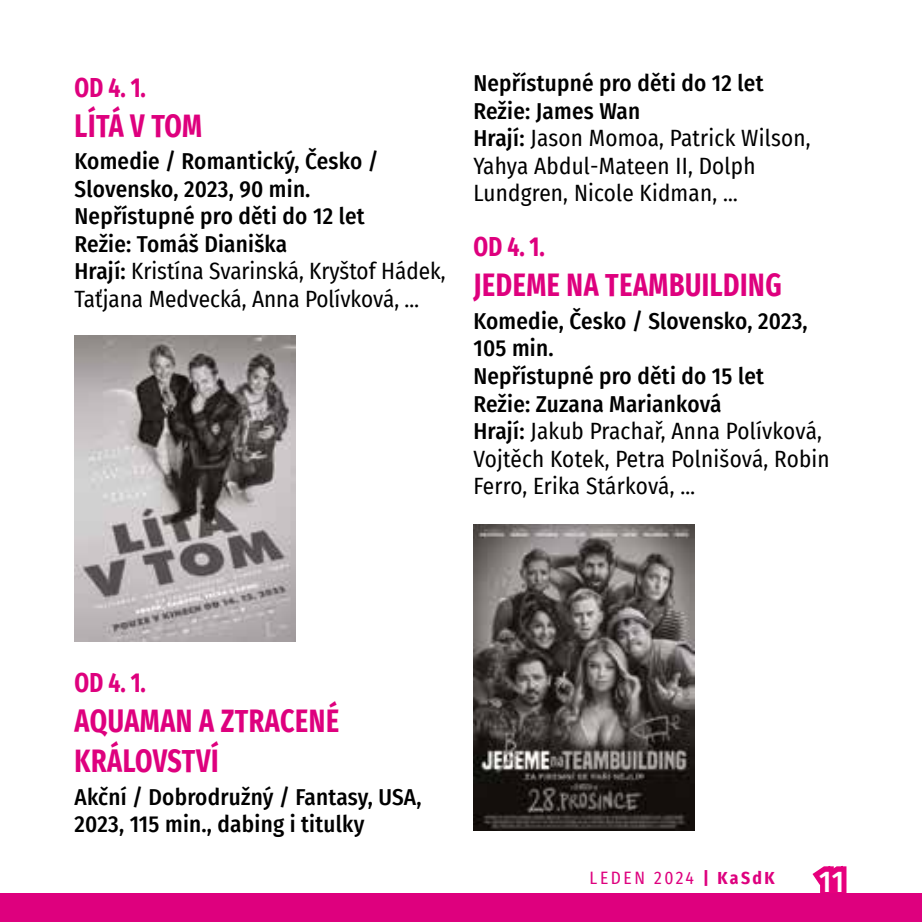
<style>
.page{position:relative;width:922px;height:922px;background:#fff}
.page>*{position:absolute;margin:0;border:0;box-sizing:border-box;transform-origin:0 0}
.t1{font:700 32.5px "Fira Sans Condensed";letter-spacing:.02em;color:#de007e;scale:.85 1}
.t2{font:500 30px "Fira Sans Condensed";color:#fff}
.t3{font:700 27.5px "Fira Sans Condensed";color:#de007e;scale:.85 1}
.t4{font:500 23px/27.5px "Fira Sans Condensed";letter-spacing:.01em;color:#000}
.t5{font:23px/27.5px "Fira Sans Condensed";letter-spacing:.01em;color:#000}
.t6{font:17.5px "Fira Sans Condensed";letter-spacing:.15em;color:#de007e}
.s1{font-weight:400}
.s2{font-weight:500}
.s3{font-weight:700}
</style>
<div class="page">
<svg style="left:812px;top:865px;width:35px;height:28px"></svg>
<div style="left:0;top:893px;width:921px;height:28px;background:#de007e"></div>
<img style="left:74px;top:335px;width:221px;height:306px">
<img style="left:473px;top:524px;width:221px;height:306px">
<p class="t3" style="left:75px;top:64px;width:85px">OD 4. 1.</p>
<h1 class="t1" style="left:75px;top:98px;width:111px">LÍTÁ VTOM</h1>
<p class="t4" style="left:74px;top:146px;width:372px">Komedie / Romantický, Česko /<br>Slovensko, 2023, 90 min.<br>Nepřístupné pro děti do 12 let<br>Režie: Tomáš Dianiška<br>Hrají: <span class="s1">Kristína Svarinská, Kryštof H ádek,<br>Taťjana Medvecká, Anna Polívková, …</span></p>
<p class="t5" style="left:473px;top:69px;width:338px"><span class="s2">Nepřístupné pro děti do 12 let<br>Režie: James Wan<br>Hrají:</span> Jason Momoa, Patrick Wilson,<br>Yahya Abdul-Mateen II, Dolph<br>Lundgren, N icole Kidman, …</p>
<p class="t3" style="left:473px;top:224px;width:85px">OD 4. 1.</p>
<h1 class="t1" style="left:473px;top:258px;width:364px">JEDEME NA TEAMBUILDING</h1>
<p class="t4" style="left:473px;top:306px;width:358px">Komedie, Česko / Slovensko, 2023,<br>105 min.<br>Nepřístupné pro děti do 15 let<br>Režie: Zuzana Marianková<br>Hrají: <span class="s1">Jakub Prachař, Anna Polívková,<br>Vojtěch Kotek, Petra Polnišová, Robin<br>Ferro, Erika Stárková, …</span></p>
<p class="t3" style="left:75px;top:659px;width:85px">OD 4. 1.</p>
<h1 class="t1" style="left:75px;top:693px;width:191px">AQUAMAN A ZTRA</h1>
<h1 class="t1" style="left:280px;top:693px;width:71px">CENÉ</h1>
<h1 class="t1" style="left:75px;top:733px;width:90px">KRÁLOVSTV</h1>
<h1 class="t1" style="left:211px;top:733px;width:10px">Í</h1>
<p class="t4" style="left:74px;top:781px;width:348px">Akční / Dobrodružný / Fantasy, USA,<br>2023, 115 min., dabing i titulky</p>
<p class="t6" style="left:589px;top:864px;width:187px">leden 2024 <span class="s3">| KASDK</span></p>
<h2 class="t2" style="left:818px;top:856px;width:26px">11</h2>
</div>
